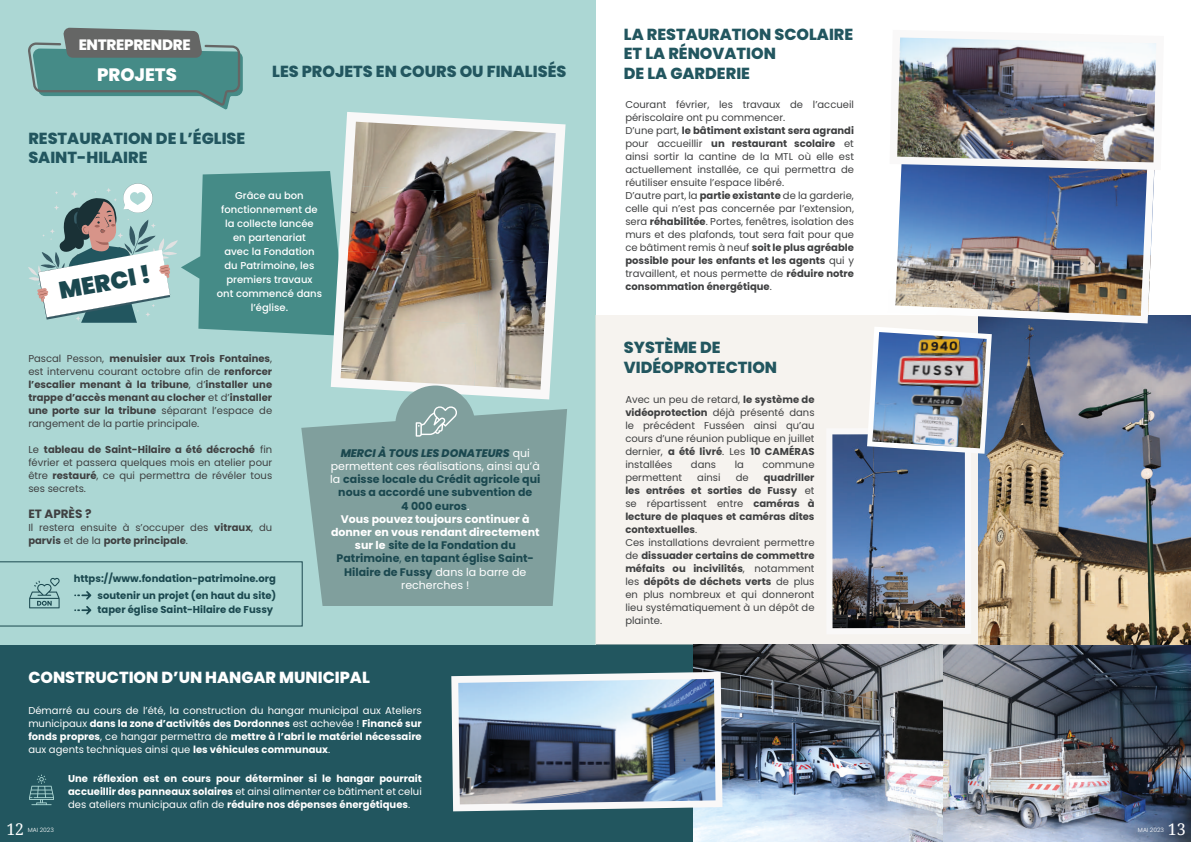
<style>
.page{position:relative;width:1191px;height:842px;background:#fff}
.page>*{position:absolute;margin:0;border:0;box-sizing:border-box;transform-origin:0 0}
.t1{font:900 24px "Poppins";color:#1b484f}
.t2{font:800 18px "Poppins";color:#fff}
.t3{font:800 16px/19.2px "Poppins";color:#22565f}
.t4{font:800 16px "Poppins";color:#fff}
.t5{font:16px "Noto Serif";color:#fff}
.t6{font:800 15px "Poppins";letter-spacing:-.02em;color:#fff}
.t7{font:700 12px "Poppins";color:#3f4041}
.t8{font:700 11px/13.2px "Poppins";color:#1b484f;text-align:center}
.t9{font:10px/13px "Poppins";color:#3f4041;text-align:justify}
.t10{font:700 10px/13px "Poppins";color:#3f4041;text-align:justify}
.t11{font:10px/13px "Poppins";color:#fff;text-align:justify}
.t12{font:700 10px/13px "Poppins";color:#fff;text-align:justify}
.t13{font:500 10px/14px "Poppins";color:#fff;text-align:center}
.t14{font:700 10px/16.3px "Poppins";color:#1b484f;text-align:right}
.t15{font:300 6px "Poppins";color:#fff}
.s1{font-weight:400}
.s2{font-weight:700}
.s3{font-weight:800;font-style:italic}
.s4{font-weight:400;color:#fff}
.s5{color:#fff}
</style>
<div class="page">
<div style="left:595px;top:645px;width:596px;height:197px;background:#22565f"></div>
<img style="left:942px;top:645px;width:249px;height:197px">
<div style="left:0;top:645px;width:595px;height:197px;background:#22565f"></div>
<div style="left:0;top:0;width:595px;height:645px;background:#acd7d4"></div>
<svg style="left:28px;top:28px;width:215px;height:82px"></svg>
<svg style="left:28px;top:171px;width:303px;height:165px"></svg>
<svg style="left:0;top:561px;width:303px;height:65px"></svg>
<svg style="left:29px;top:774px;width:25px;height:31px"></svg>
<div style="left:595px;top:315px;width:596px;height:330px;background:#f6f3ef"></div>
<img style="left:693px;top:645px;width:249px;height:197px">
<img style="left:978px;top:315px;width:213px;height:330px">
<img style="left:451px;top:672px;width:271px;height:139px">
<img style="left:832px;top:327px;width:159px;height:307px">
<img style="left:895px;top:170px;width:259px;height:153px">
<img style="left:897px;top:37px;width:259px;height:133px">
<img style="left:331px;top:112px;width:234px;height:287px">
<svg style="left:301px;top:409px;width:266px;height:197px;background:#84a4a2"></svg>
<div style="left:395px;top:385px;width:80px;height:81px;background:#809f9d;border-radius:50%"></div>
<svg style="left:416px;top:406px;width:41px;height:31px"></svg>
<h3 class="t6" style="left:79px;top:36px;width:113px">ENTREPRENDRE</h3>
<h2 class="t2" style="left:97px;top:64px;width:81px">PROJETS</h2>
<h3 class="t3" style="left:272px;top:62px;width:296px">LES PROJETS EN COURS OU FINALISÉS</h3>
<h3 class="t3" style="left:28px;top:129px;width:218px">RESTAURATION DE L’ÉGLISE<br>SAINT-HILAIRE</h3>
<h1 class="t1" style="left:57px;top:278px;width:95px;rotate:-11deg">MERCI !</h1>
<p class="t13" style="left:217px;top:188px;width:107px">Grâce au bon fonctionnement de la collecte lancée<br>en partenariat<br>avec la Fondation du Patrimoine, les premiers travaux ont commencé dans l’église.</p>
<p class="t10" style="left:28px;top:352px;width:245px"><span class="s1">Pascal Pesson,</span> menuisier aux Trois Fontaines<span class="s1">, est intervenu courant octobre afin de</span> renforcer l’escalier menant à la tribune<span class="s1">, d’</span>installer une trappe d’accès menant au clocher <span class="s1">et d’</span>installer une porte sur la tribune <span class="s1">séparant l’espace de rangement de la partie principale.</span></p>
<p class="t9" style="left:28px;top:443px;width:245px">Le <span class="s2">tableau de Saint-Hilaire a été décroché</span> fin février et passera quelques mois en atelier pour être <span class="s2">restauré</span>, ce qui permettra de révéler tous ses secrets.</p>
<p class="t7" style="left:28px;top:507px;width:65px">ET APRÈS ?</p>
<p class="t9" style="left:28px;top:521px;width:245px">Il restera ensuite à s’occuper des <span class="s2">vitraux</span>, du <span class="s2">parvis</span> et de la <span class="s2">porte principale</span>.</p>
<p class="t14" style="left:74px;top:571px;width:204px">https://www.fondation-patrimoine.org soutenir un projet (en haut du site)</p>
<p class="t14" style="left:98px;top:602px;width:177px">taper église Saint-Hilaire de Fussy</p>
<p class="t8" style="left:330px;top:446px;width:212px"><span class="s3">MERCI À TOUS LES DONATEURS</span> <span class="s4">qui permettent ces réalisations, ainsi qu’à la</span> caisse locale du Crédit agricole qui nous a accordé une subvention de<br>4 000 euros<span class="s4">.<br></span><span class="s5">Vous pouvez toujours continuer à donner en vous rendant directement sur le</span> site de la Fondation du<br>Patrimoine<span class="s1">,</span> en tapant église Saint-<br>Hilaire de Fussy <span class="s4">dans la barre de recherches !</span></p>
<h3 class="t4" style="left:28px;top:668px;width:343px">CONSTRUCTION D’UN HANGAR MUNICIPAL</h3>
<p class="t11" style="left:28px;top:704px;width:395px">Démarré au cours de l’été, la construction du hangar municipal aux Ateliers municipaux <span class="s2">dans la zone d’activités des Dordonnes</span> est achevée ! <span class="s2">Financé sur fonds propres</span>, ce hangar permettra de <span class="s2">mettre à l’abri le matériel nécessaire </span>aux agents techniques ainsi que <span class="s2">les véhicules communaux</span>.</p>
<p class="t12" style="left:68px;top:772px;width:355px">Une réflexion est en cours pour déterminer si le hangar pourrait accueillir des panneaux solaires <span class="s1">et ainsi alimenter ce bâtiment et celui des ateliers municipaux afin de</span> réduire nos dépenses énergétiques<span class="s1">.</span></p>
<h3 class="t3" style="left:624px;top:25px;width:231px">LA RESTAURATION SCOLAIRE<br>ET LA RÉNOVATION<br>DE LA GARDERIE</h3>
<p class="t9" style="left:625px;top:98px;width:230px;text-align:left">Courant février, les travaux de l’accueil périscolaire ont pu commencer.<br>D’une part, <span class="s2">le bâtiment existant sera agrandi </span>pour accueillir <span class="s2">un restaurant scolaire</span> et ainsi sortir la cantine de la MTL où elle est actuellement installée, ce qui permettra de réutiliser ensuite l’espace libéré.<br>D’autre part, la <span class="s2">partie existante</span> de la garderie, celle qui n’est pas concernée par l’extension, sera <span class="s2">réhabilitée</span>. Portes, fenêtres, isolation des murs et des plafonds, tout sera fait pour que ce bâtiment remis à neuf <span class="s2">soit le plus agréable possible pour les enfants et les agents</span> qui y travaillent, et nous permette de <span class="s2">réduire notre consommation énergétique</span>.</p>
<h3 class="t3" style="left:624px;top:338px;width:155px">SYSTÈME DE<br>VIDÉOPROTECTION</h3>
<p class="t9" style="left:625px;top:393px;width:191px">Avec un peu de retard, <span class="s2">le système de vidéoprotection</span> déjà présenté dans le précédent Fusséen ainsi qu’au cours d’une réunion publique en juillet dernier, <span class="s2">a été livré</span>. Les <span class="s2">10 CAMÉRAS </span>installées</p>
<p class="t9" style="left:691px;top:458px;width:27px">dans</p>
<p class="t9" style="left:734px;top:458px;width:11px">la</p>
<p class="t9" style="left:762px;top:458px;width:54px">commune</p>
<p class="t10" style="left:625px;top:471px;width:191px;text-align:left;text-indent:138px">quadriller les entrées et sorties de Fussy <span class="s1">et se répartissent entre</span> caméras à lecture de plaques et caméras dites contextuelles<span class="s1">.<br>Ces installations devraient permettre de</span> dissuader certains de commettre méfaits ou incivilités<span class="s1">, notamment les</span> dépôts de déchets verts <span class="s1">de plus en plus nombreux et qui donneront lieu systématiquement à un dépôt de plainte.</span></p>
<p class="t9" style="left:625px;top:471px;width:58px">permettent</p>
<p class="t9" style="left:697px;top:471px;width:25px">ainsi</p>
<p class="t9" style="left:735px;top:471px;width:14px">de</p>
<h3 class="t5" style="left:6px;top:818px;width:19px">12</h3>
<p class="t15" style="left:28px;top:826px;width:28px">MAI 2023</p>
<p class="t15" style="left:1138px;top:826px;width:28px">MAI 2023</p>
<h3 class="t5" style="left:1167px;top:818px;width:19px">13</h3>
</div>
